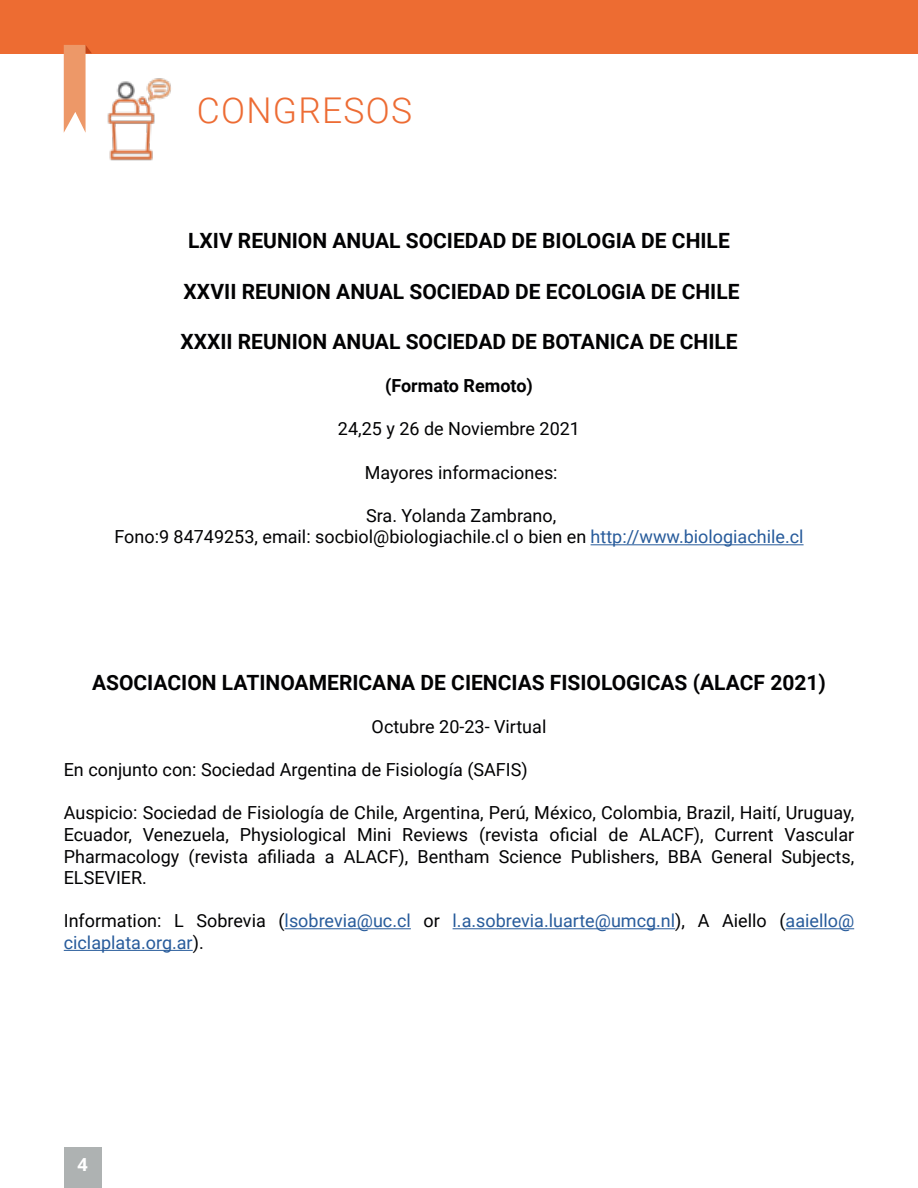
<style>
.page{position:relative;width:918px;height:1188px;background:#fff}
.page>*{position:absolute;margin:0;border:0;box-sizing:border-box;transform-origin:0 0}
.t1{font:300 35.55px "Roboto";letter-spacing:.035em;color:#ed6c34}
.t2{font:700 21px "Roboto";color:#020203}
.t3{font:18px/21.6px "Roboto";color:#020203;text-align:center}
.t4{font:18px/21.6px "Roboto";color:#275b9b}
.t5{font:700 18px "Roboto";color:#020203}
.t6{font:700 18px "Open Sans";color:#fff}
.s1{color:#275b9b}
.s2{color:#020203}
</style>
<div class="page">
<div style="left:64px;top:1148px;width:38px;height:40px;background:#aeb2b2"></div>
<div style="left:0;top:0;width:918px;height:53px;background:#ed6c32"></div>
<svg style="left:64px;top:45px;width:28px;height:88px"></svg>
<hr style="left:591px;top:544px;width:213px;height:1px;background:#275b9b">
<img style="left:107px;top:78px;width:64px;height:83px">
<hr style="left:285px;top:928px;width:126px;height:1px;background:#275b9b">
<hr style="left:453px;top:928px;width:222px;height:1px;background:#275b9b">
<hr style="left:786px;top:928px;width:68px;height:1px;background:#275b9b">
<hr style="left:64px;top:950px;width:129px;height:1px;background:#275b9b">
<hr style="left:917px;top:0;width:1px;height:53px;background:#e11821">
<h1 class="t1" style="left:197px;top:86px;width:217px">CONGRESOS</h1>
<p class="t2" style="left:188px;top:226px;width:543px">LXIV REUNION ANUAL SOCIEDAD DE BIOLOGIA DE CHILE</p>
<p class="t2" style="left:184px;top:277px;width:557px">XXVII REUNION ANUAL SOCIEDAD DE ECOLOGIA DE CHILE</p>
<p class="t2" style="left:180px;top:327px;width:559px">XXXII REUNION ANUAL SOCIEDAD DE BOTANICA DE CHILE</p>
<p class="t5" style="left:385px;top:373px;width:149px">(Formato Remoto)</p>
<p class="t3" style="left:338px;top:418px;width:244px">24,25 y 26 de Noviembre 2021</p>
<p class="t3" style="left:365px;top:461px;width:194px">Mayores informaciones:</p>
<p class="t3" style="left:114px;top:504px;width:691px">Sra. Yolanda Zambrano,<br>Fono:9 84749253, email: socbiol@biologiachile.cl o bien en <span class="s1">http://www.biologiachile.cl</span></p>
<p class="t2" style="left:92px;top:668px;width:735px">ASOCIACION LATINOAMERICANA DE CIENCIAS FISIOLOGICAS (ALACF 2021)</p>
<p class="t3" style="left:372px;top:715px;width:176px">Octubre 20-23- Virtual</p>
<p class="t3" style="left:64px;top:758px;width:465px">En conjunto con: Sociedad Argentina de Fisiología (SAFIS)</p>
<p class="t3" style="left:64px;top:802px;width:792px;text-align:justify">Auspicio: Sociedad de Fisiología de Chile, Argentina, Perú, México, Colombia, Brazil, Haití, Uruguay, Ecuador, Venezuela, Physiological Mini Reviews (revista oficial de ALACF), Current Vascular Pharmacology (revista afiliada a ALACF), Bentham Science Publishers, BBA General Subjects, ELSEVIER.</p>
<p class="t4" style="left:64px;top:910px;width:792px"><span class="s2">Information: L Sobrevia (</span>lsobrevia@uc.cl <span class="s2">or</span> l.a.sobrevia.luarte@umcg.nl<span class="s2">), A Aiello (</span>aaiello@ ciclaplata.org.ar<span class="s2">).</span></p>
<p class="t6" style="left:78px;top:1151px;width:12px">4</p>
</div>
